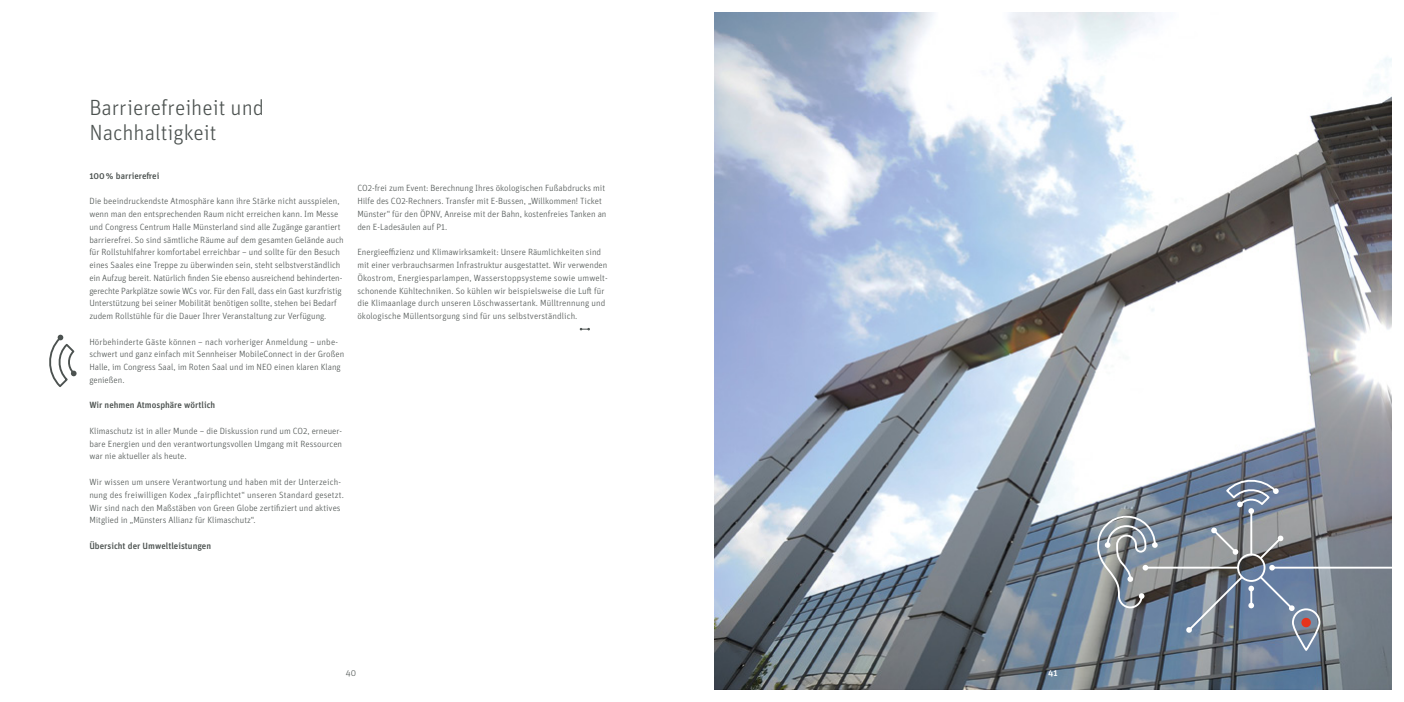
<style>
.page{position:relative;width:1404px;height:702px;background:#fff}
.page>*{position:absolute;margin:0;border:0;box-sizing:border-box;transform-origin:0 0}
.t1{font:300 22px/25.5px "Unit OT";color:#4c5250}
.t2{font:300 9px/12.8px "Unit OT";color:#4c5250}
.t3{font:500 9px "Unit OT";color:#4c5250}
.t4{font:500 9px "Unit OT";color:#fff}
</style>
<div class="page">
<img style="left:714px;top:13px;width:676px;height:676px">
<svg style="left:579px;top:328px;width:11px;height:2px"></svg>
<div style="left:1291px;top:608px;width:29px;height:43px;border:2px solid #fff;border-radius:13px"></div>
<div style="left:1301px;top:617px;width:9px;height:10px;background:#e6331c;border-radius:50%"></div>
<hr style="left:1145px;top:566px;width:92px;height:2px;background:#fff">
<hr style="left:1271px;top:566px;width:132px;height:2px;background:#fff">
<hr style="left:1250px;top:511px;width:2px;height:43px;background:#fff">
<svg style="left:1224px;top:477px;width:54px;height:37px;background:#7e8ba0"></svg>
<svg style="left:1096px;top:514px;width:61px;height:95px;background:#8f969c"></svg>
<svg style="left:1185px;top:527px;width:109px;height:106px;background:#7b8796"></svg>
<svg style="left:49px;top:334px;width:28px;height:53px"></svg>
<h1 class="t1" style="left:89px;top:95px;width:176px">Barrierefreiheit und<br>Nachhaltigkeit</h1>
<p class="t3" style="left:89px;top:170px;width:72px">100% barrierefrei</p>
<p class="t2" style="left:89px;top:195px;width:256px">Die beeindruckendste Atmosphäre kann ihre Stärke nicht ausspielen, wenn man den entsprechenden Raum nicht erreichen kann. Im Messe und Congress Centrum Halle Münsterland sind alle Zugänge garantiert barrierefrei. So sind sämtliche Räume auf dem gesamten Gelände auch für Rollstuhlfahrer komfortabel erreichbar – und sollte für den Besuch eines Saales eine Treppe zu überwinden sein, steht selbstverständlich ein Aufzug bereit. Natürlich finden Sie ebenso ausreichend behinderten&shy;gerechte Parkplätze sowie WCs vor. Für den Fall, dass ein Gast kurzfristig Unterstützung bei seiner Mobilität benötigen sollte, stehen bei Bedarf zudem Rollstühle für die Dauer Ihrer Veranstaltung zur Verfügung.</p>
<p class="t2" style="left:89px;top:335px;width:256px">Hörbehinderte Gäste können – nach vorheriger Anmeldung – unbe&shy;schwert und ganz einfach mit Sennheiser MobileConnect in der Großen Halle, im Congress Saal, im Roten Saal und im NEO einen klaren Klang genießen.</p>
<p class="t3" style="left:89px;top:399px;width:127px">Wir nehmen Atmosphäre wörtlich</p>
<p class="t2" style="left:89px;top:424px;width:254px;text-align:justify">Klimaschutz ist in aller Munde – die Diskussion rund um CO2, erneuer&shy;bare Energien und den verantwortungsvollen Umgang mit Ressourcen war nie aktueller als heute.</p>
<p class="t2" style="left:89px;top:475px;width:256px">Wir wissen um unsere Verantwortung und haben mit der Unterzeich&shy;nung des freiwilligen Kodex „fairpflichtet“ unseren Standard gesetzt.<br>Wir sind nach den Maßstäben von Green Globe zertifiziert und aktives Mitglied in „Münsters Allianz für Klimaschutz“.</p>
<p class="t3" style="left:89px;top:540px;width:123px">Übersicht der Umweltleistungen</p>
<p class="t2" style="left:357px;top:182px;width:250px">CO2-frei zum Event: Berechnung Ihres ökologischen Fußabdrucks mit Hilfe des CO2-Rechners. Transfer mit E-Bussen, „Willkommen! Ticket Münster“ für den ÖPNV, Anreise mit der Bahn, kostenfreies Tanken an den E-Ladesäulen auf P1.</p>
<p class="t2" style="left:357px;top:246px;width:252px">Energieeffizienz und Klimawirksamkeit: Unsere Räumlichkeiten sind mit einer verbrauchsarmen Infrastruktur ausgestattet. Wir verwenden Ökostrom, Energiesparlampen, Wasserstoppsysteme sowie umwelt&shy;schonende Kühltechniken. So kühlen wir beispielsweise die Luft für die Klimaanlage durch unseren Löschwassertank. Mülltrennung und ökologische Müllentsorgung sind für uns selbstverständlich.</p>
<p class="t2" style="left:346px;top:667px;width:12px">40</p>
<p class="t4" style="left:1048px;top:667px;width:11px">41</p>
</div>
